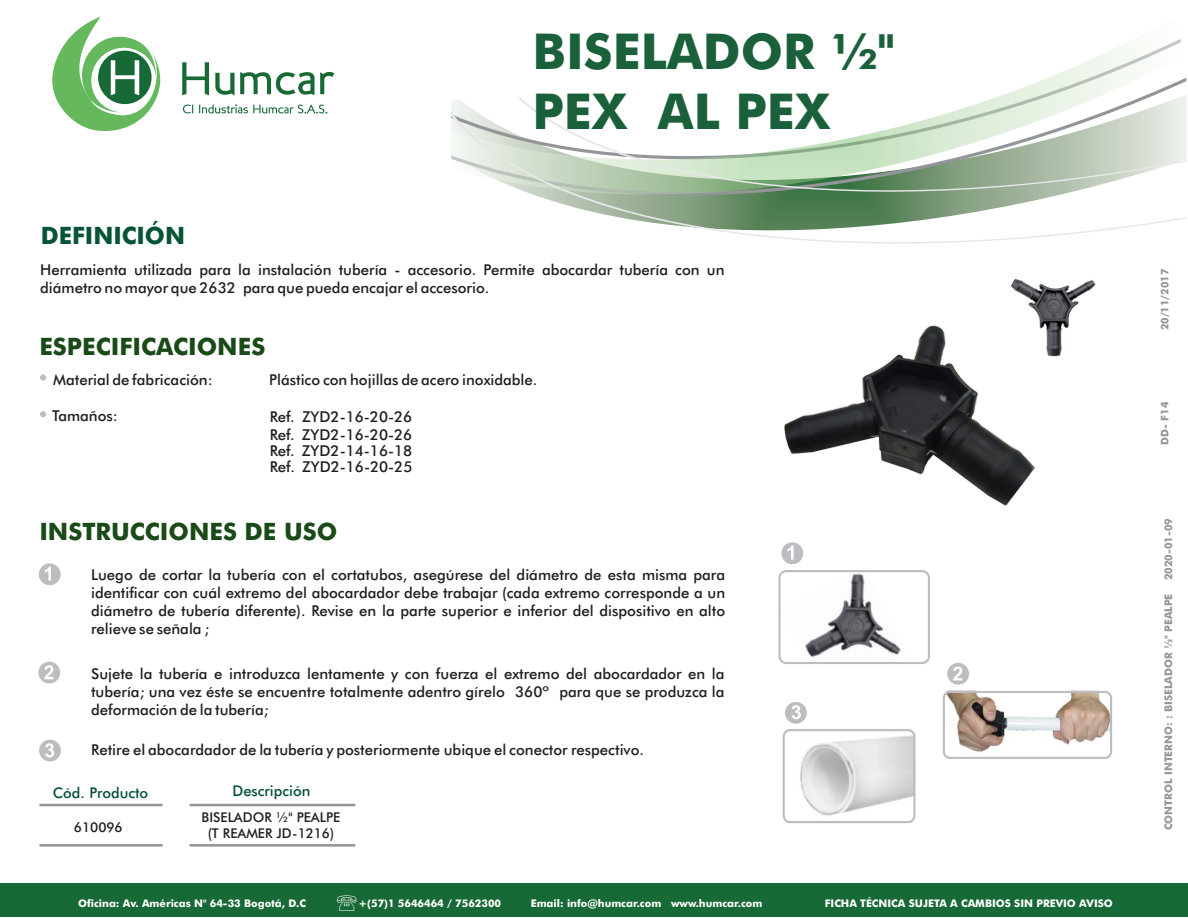
<style>
.page{position:relative;width:1188px;height:918px;background:#fff}
.page>*{position:absolute;margin:0;border:0;box-sizing:border-box;transform-origin:0 0}
.t1{font:500 49.5px/59.4px "Futura BT";color:#1a613b}
.t2{font:500 24px "Futura BT";color:#1a4a17}
.t3{font:500 24px "Futura BT";color:#055433}
.t4{font:500 15px/18px "Futura BT";color:#231f20;text-align:justify}
.t5{font:500 14.7px "Futura BT";color:#055433}
.t6{font:500 13.5px/16.2px "Futura BT";color:#231f20;text-align:center}
.t7{font:500 10.5px "Futura BT";color:#fff}
.t8{font:500 10.5px "Futura BT";color:#939598}
</style>
<div class="page">
<svg style="left:451px;top:39px;width:736px;height:205px"></svg>
<svg style="left:182px;top:62px;width:27px;height:33px"></svg>
<svg style="left:215px;top:72px;width:119px;height:24px"></svg>
<svg style="left:52px;top:16px;width:109px;height:115px"></svg>
<svg style="left:183px;top:104px;width:145px;height:10px"></svg>
<div style="left:0;top:883px;width:1188px;height:34px;background:#176936"></div>
<div style="left:39px;top:563px;width:22px;height:22px;background:#bcbdc0;border-radius:50%"></div>
<svg style="left:45px;top:567px;width:6px;height:14px"></svg>
<div style="left:38px;top:662px;width:22px;height:22px;background:#bcbdc0;border-radius:50%"></div>
<svg style="left:44px;top:665px;width:9px;height:14px"></svg>
<div style="left:39px;top:740px;width:22px;height:21px;background:#bcbdc0;border-radius:50%"></div>
<svg style="left:45px;top:743px;width:9px;height:14px"></svg>
<img style="left:946px;top:690px;width:163px;height:66px">
<div style="left:943px;top:691px;width:169px;height:68px;border:2px solid #bcbdc0;border-radius:6px"></div>
<img style="left:784px;top:730px;width:130px;height:92px;border-radius:6px">
<div style="left:783px;top:729px;width:133px;height:94px;border:2px solid #bcbdc0;border-radius:6px"></div>
<img style="left:781px;top:573px;width:120px;height:88px">
<div style="left:778px;top:570px;width:152px;height:94px;border:2px solid #bcbdc0;border-radius:7px"></div>
<svg style="left:40px;top:374px;width:6px;height:7px"></svg>
<svg style="left:40px;top:411px;width:6px;height:6px"></svg>
<img style="left:784px;top:325px;width:251px;height:181px">
<div style="left:781px;top:542px;width:22px;height:22px;background:#bcbdc0;border-radius:50%"></div>
<svg style="left:788px;top:546px;width:6px;height:14px"></svg>
<div style="left:947px;top:663px;width:22px;height:22px;background:#bcbdc0;border-radius:50%"></div>
<svg style="left:953px;top:667px;width:9px;height:13px"></svg>
<div style="left:785px;top:702px;width:22px;height:22px;background:#bcbdc0;border-radius:50%"></div>
<svg style="left:792px;top:705px;width:9px;height:14px"></svg>
<hr style="left:39px;top:804px;width:124px;height:2px;background:#939598">
<hr style="left:190px;top:804px;width:165px;height:2px;background:#939598">
<hr style="left:39px;top:844px;width:124px;height:3px;background:#939598">
<hr style="left:190px;top:844px;width:165px;height:3px;background:#939598">
<img style="left:1010px;top:278px;width:86px;height:79px">
<h2 class="t3" style="left:41px;top:226px;width:146px">DEFINICIÓN</h2>
<h1 class="t1" style="left:533px;top:27px;width:364px">BISELADOR ½"<br>PEX AL PEX</h1>
<p class="t4" style="left:40px;top:262px;width:629px">Herramienta utilizada para la instalación tubería - accesorio. Permite abocardar tubería diámetro no mayor que 2632 para que pueda encajar el accesorio.</p>
<p class="t4" style="left:675px;top:262px;width:51px">con un</p>
<h2 class="t2" style="left:39px;top:336px;width:227px">ESPECIFICACIONES</h2>
<p class="t4" style="left:53px;top:372px;width:161px">Material de fabricación:</p>
<p class="t4" style="left:269px;top:372px;width:270px">Plástico con hojillas de acero inoxidable.</p>
<p class="t4" style="left:52px;top:409px;width:67px">Tamaños:</p>
<p class="t4" style="left:270px;top:409px;width:144px">Ref. ZYD2-16-20-26</p>
<p class="t4" style="left:270px;top:427px;width:144px">Ref. ZYD2-16-20-26</p>
<p class="t4" style="left:270px;top:444px;width:144px;line-height:15.8px">Ref. ZYD2-14-16-18<br>Ref. ZYD2-16-20-25</p>
<h2 class="t2" style="left:39px;top:522px;width:299px">INSTRUCCIONES DE USO</h2>
<p class="t4" style="left:91px;top:568px;width:636px">Luego de cortar la tubería con el cortatubos, asegúrese del diámetro de esta misma para identificar con cuál extremo del abocardador debe trabajar (cada extremo corresponde a un diámetro de tubería diferente). Revise en la parte superior e inferior del dispositivo en alto relieve se señala ;</p>
<p class="t4" style="left:91px;top:666px;width:635px">Sujete la tubería e introduzca lentamente y con fuerza el extremo del abocardador en la tubería; una vez éste se encuentre totalmente adentro gírelo 360º para que se produzca la deformación de la tubería;</p>
<p class="t4" style="left:91px;top:742px;width:554px">Retire el abocardador de la tubería y posteriormente ubique el conector respectivo.</p>
<p class="t5" style="left:53px;top:787px;width:97px">Cód. Producto</p>
<p class="t5" style="left:232px;top:785px;width:79px">Descripción</p>
<p class="t6" style="left:202px;top:810px;width:140px">BISELADOR ½" PEALPE (T REAMER JD-1216)</p>
<p class="t6" style="left:74px;top:820px;width:50px">610096</p>
<p class="t7" style="left:78px;top:899px;width:229px">Oficina: Av. Américas N° 64-33 Bogotá, D.C</p>
<p class="t7" style="left:359px;top:899px;width:144px">+(57)1 5646464 / 7562300</p>
<p class="t7" style="left:531px;top:899px;width:233px">Email: info@humcar.com www.humcar.com</p>
<p class="t7" style="left:825px;top:899px;width:290px">FICHA TÉCNICA SUJETA A CAMBIOS SIN PREVIO AVISO</p>
<p class="t8" style="left:1161px;top:330px;width:63px;rotate:-90deg">20/11/2017</p>
<p class="t8" style="left:1161px;top:445px;width:44px;rotate:-90deg">DD- F14</p>
<p class="t8" style="left:1164px;top:580px;width:64px;rotate:-90deg">2020-01-09</p>
<p class="t8" style="left:1164px;top:830px;width:238px;rotate:-90deg">CONTROL INTERNO: : BISELADOR ½" PEALPE</p>
</div>
